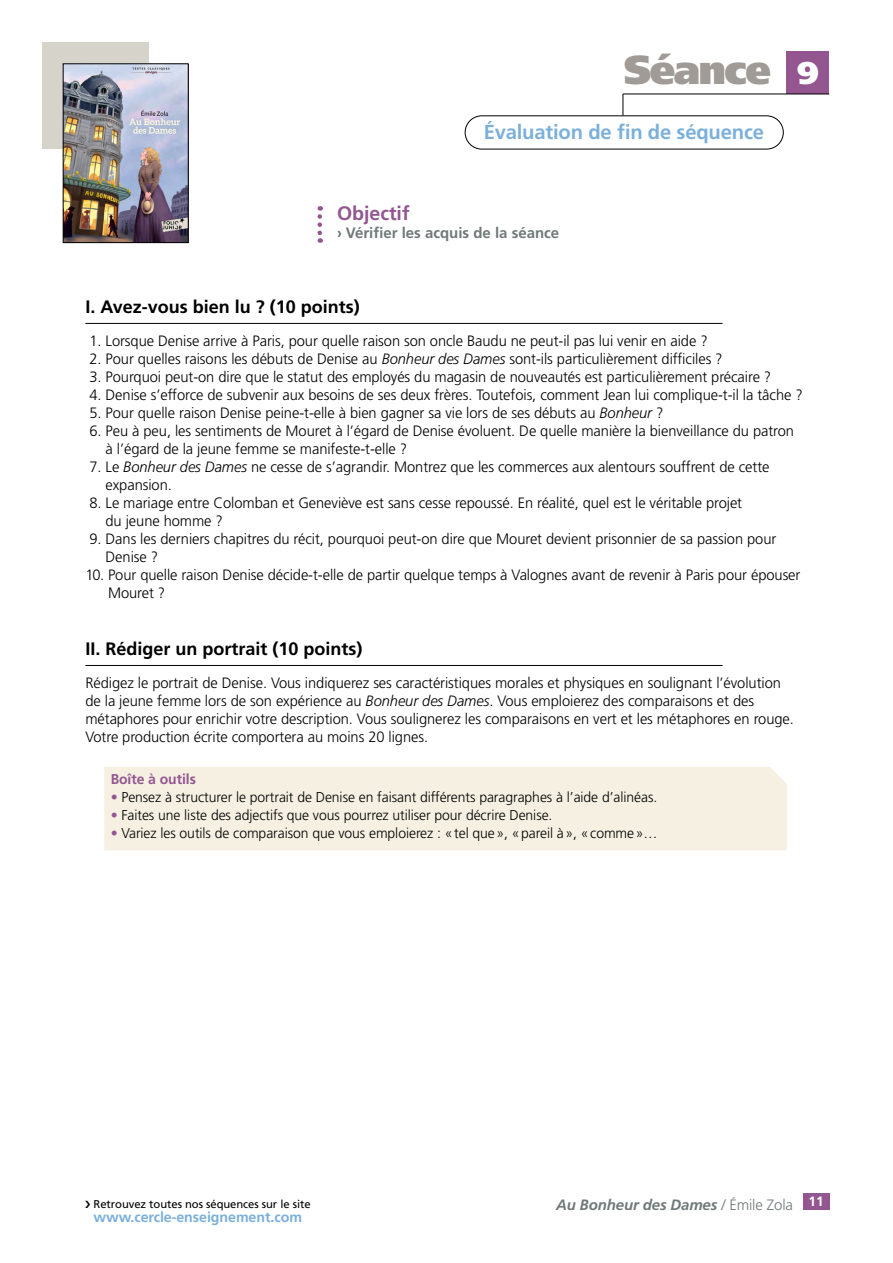
<style>
.page{position:relative;width:893px;height:1263px;background:#fff}
.page>*{position:absolute;margin:0;border:0;box-sizing:border-box;transform-origin:0 0}
.t1{font:900 40.5px "Frutiger LT Std";letter-spacing:-.04em;color:#a09b97}
.t2{font:900 31.5px "Frutiger LT Std";color:#fff}
._2023_Titre_fiche{font:700 20.25px "Frutiger LT Std";letter-spacing:-.01em;color:#7bb0db}
._2023_Titre_Dominant{font:700 19.5px "Frutiger LT Std";color:#935690}
._2023_Titre_corpus{font:700 18px "Frutiger LT Std";color:#000}
._2023_Corpus{font:300 15px/18px "Frutiger LT Std";letter-spacing:-.005em;color:#000}
._2023_Texte_Dominant{font:700 15px "Frutiger LT Std";color:#707879}
.t3{font:italic 700 15px "Frutiger LT Std";letter-spacing:-.01em;color:#707879}
.Boite_texte{font:300 14.25px "Frutiger LT Std";letter-spacing:-.005em;color:#000}
.t4{font:700 14.25px "Frutiger LT Std";letter-spacing:-.005em;color:#7bb0db}
.Boite_texte-2{font:700 14.25px "Frutiger LT Std";letter-spacing:-.005em;color:#935690}
.t5{font:700 13.5px "Frutiger LT Std";color:#fff}
.t6{font:11.25px "Frutiger LT Std";letter-spacing:-.005em;color:#000}
.s1{font-style:italic}
.s2{color:#935690}
.s3{font-weight:300;font-style:normal}
</style>
<div class="page">
<div style="left:43px;top:43px;width:106px;height:106px;background:#d5d3ca"></div>
<img style="left:65px;top:66px;width:121px;height:175px">
<div style="left:63px;top:64px;width:125px;height:179px;border:1px solid #000"></div>
<div style="left:803px;top:1193px;width:26px;height:17px;background:#935690"></div>
<hr style="left:85px;top:323px;width:637px;height:1px;background:#000">
<hr style="left:85px;top:665px;width:637px;height:1px;background:#000">
<div style="left:787px;top:51px;width:42px;height:43px;background:#935690"></div>
<svg style="left:623px;top:95px;width:1px;height:20px"></svg>
<hr style="left:623px;top:94px;width:206px;height:1px;background:#000">
<div style="left:465px;top:115px;width:319px;height:34px;border:1px solid #000;border-radius:17px"></div>
<svg style="left:317px;top:206px;width:5px;height:37px"></svg>
<div style="left:104px;top:767px;width:683px;height:83px;background:#f5f0e2"></div>
<p class="t1" style="left:624px;top:45px;width:149px">Séance</p>
<p class="t2" style="left:797px;top:53px;width:23px">9</p>
<p class="_2023_Titre_fiche" style="left:484px;top:120px;width:282px">Évaluation de fin de séquence</p>
<p class="_2023_Titre_Dominant" style="left:337px;top:202px;width:74px">Objectif</p>
<p class="_2023_Texte_Dominant" style="left:337px;top:224px;width:224px">› Vérifier les acquis de la séance</p>
<p class="_2023_Titre_corpus" style="left:85px;top:296px;width:276px">I. Avez-vous bien lu ? (10 points)</p>
<p class="_2023_Corpus" style="left:89px;top:332px;width:620px">1. Lorsque Denise arrive à Paris, pour quelle raison son oncle Baudu ne peut-il pas lui venir en aide ?</p>
<p class="_2023_Corpus" style="left:89px;top:350px;width:635px">2. Pour quelles raisons les débuts de Denise au <span class="s1">Bonheur des Dames</span> sont-ils particulièrement difficiles ?</p>
<p class="_2023_Corpus" style="left:89px;top:368px;width:683px">3. Pourquoi peut-on dire que le statut des employés du magasin de nouveautés est particulièrement précaire ?</p>
<p class="_2023_Corpus" style="left:89px;top:386px;width:715px">4. Denise s’efforce de subvenir aux besoins de ses deux frères. Toutefois, comment Jean lui complique-t-il la tâche ?</p>
<p class="_2023_Corpus" style="left:89px;top:404px;width:575px">5. Pour quelle raison Denise peine-t-elle à bien gagner sa vie lors de ses débuts au <span class="s1">Bonheur</span> ?</p>
<p class="_2023_Corpus" style="left:106px;top:422px;width:690px;text-indent:-16px">6. Peu à peu, les sentiments de Mouret à l’égard de Denise évoluent. De quelle manière la bienveillance du patron à l’égard de la jeune femme se manifeste-t-elle ?</p>
<p class="_2023_Corpus" style="left:106px;top:458px;width:665px;text-indent:-16px">7. Le <span class="s1">Bonheur des Dames</span> ne cesse de s’agrandir. Montrez que les commerces aux alentours souffrent de cette expansion.</p>
<p class="_2023_Corpus" style="left:106px;top:494px;width:638px;text-indent:-16px">8. Le mariage entre Colomban et Geneviève est sans cesse repoussé. En réalité, quel est le véritable projet du jeune homme ?</p>
<p class="_2023_Corpus" style="left:106px;top:530px;width:672px;text-indent:-16px">9. Dans les derniers chapitres du récit, pourquoi peut-on dire que Mouret devient prisonnier de sa passion pour<br>Denise ?</p>
<p class="_2023_Corpus" style="left:108px;top:566px;width:694px;text-indent:-23px">10. Pour quelle raison Denise décide-t-elle de partir quelque temps à Valognes avant de revenir à Paris pour épouser<br>Mouret ?</p>
<p class="_2023_Titre_corpus" style="left:85px;top:638px;width:279px">II. Rédiger un portrait (10 points)</p>
<p class="_2023_Corpus" style="left:85px;top:674px;width:710px">Rédigez le portrait de Denise. Vous indiquerez ses caractéristiques morales et physiques en soulignant l’évolution de la jeune femme lors de son expérience au <span class="s1">Bonheur des Dames</span>. Vous emploierez des comparaisons et des métaphores pour enrichir votre description. Vous soulignerez les comparaisons en vert et les métaphores en rouge.</p>
<p class="_2023_Corpus" style="left:85px;top:728px;width:344px">Votre production écrite comportera au moins 20 lignes.</p>
<p class="Boite_texte-2" style="left:111px;top:770px;width:87px">Boîte à outils</p>
<p class="Boite_texte" style="left:111px;top:789px;width:548px"><span class="s2">•</span> Pensez à structurer le portrait de Denise en faisant différents paragraphes à l’aide d’alinéas.</p>
<p class="Boite_texte" style="left:111px;top:807px;width:443px"><span class="s2">•</span> Faites une liste des adjectifs que vous pourrez utiliser pour décrire Denise.</p>
<p class="Boite_texte" style="left:111px;top:825px;width:548px"><span class="s2">•</span> Variez les outils de comparaison que vous emploierez : «tel que», «pareil à», «comme»…</p>
<p class="t6" style="left:94px;top:1198px;width:219px">Retrouvez toutes nos séquences sur le site</p>
<p class="t4" style="left:94px;top:1208px;width:210px">www.cercle-enseignement.com</p>
<p class="t3" style="left:556px;top:1196px;width:238px">Au Bonheur des Dames <span class="s3">/ Émile Zola</span></p>
<p class="t5" style="left:808px;top:1194px;width:17px">11</p>
</div>
